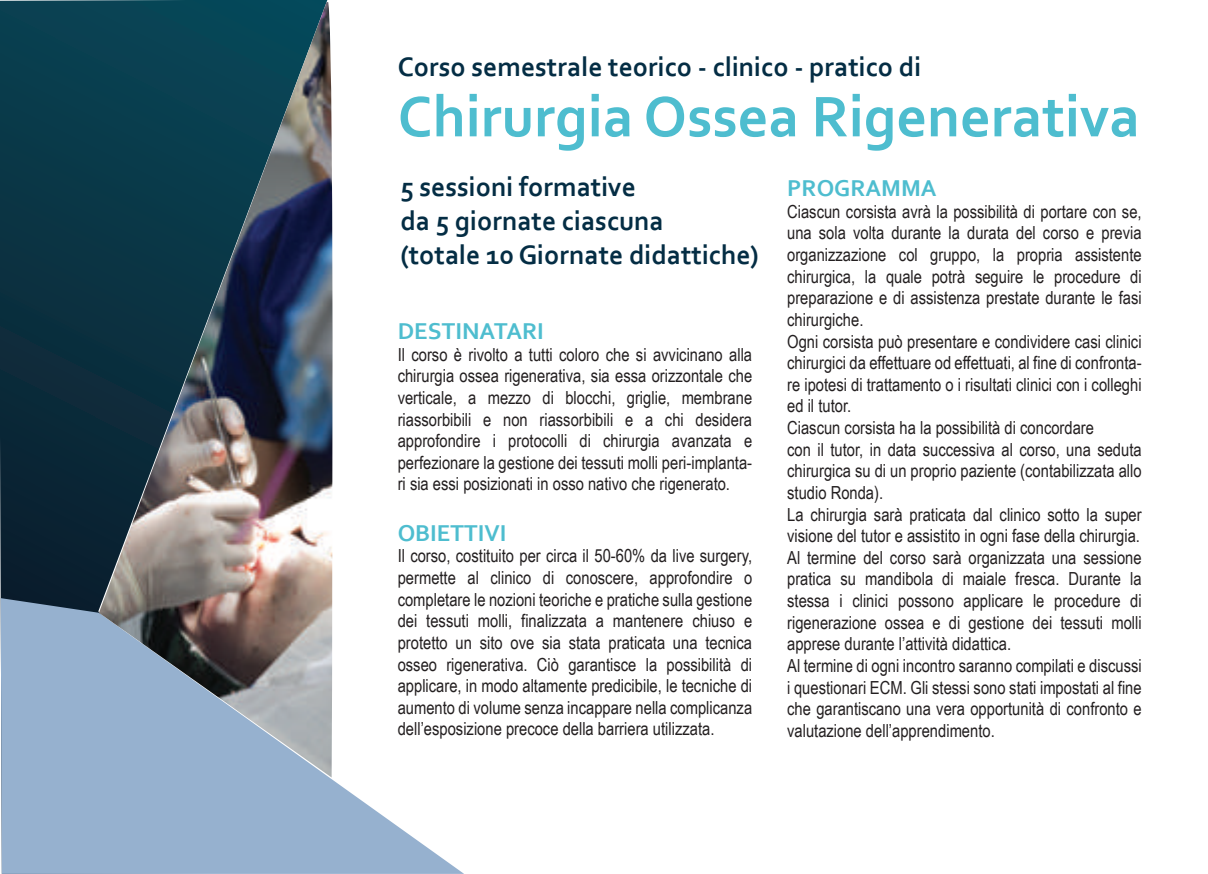
<style>
.page{position:relative;width:1208px;height:874px;background:#fff}
.page>*{position:absolute;margin:0;border:0;box-sizing:border-box;transform-origin:0 0}
.t1{font:700 60px "Corbel";letter-spacing:.005em;color:#4ebdcf}
.t2{font:700 28px/33.6px "Corbel";color:#042d44}
.t3{font:700 24px "Corbel";color:#4ebdcf}
.t4{font:18px/21.6px "Arial Narrow";color:#231f20;text-align:justify}
</style>
<div class="page">
<svg style="left:0;top:0;width:328px;height:667px;background:#0a3040"></svg>
<svg style="left:1px;top:597px;width:462px;height:276px;fill:#96b1cf"></svg>
<img style="left:99px;top:2px;width:236px;height:775px">
<h2 class="t2" style="left:398px;top:49px;width:525px">Corso semestrale teorico - clinico - pratico di</h2>
<h1 class="t1" style="left:398px;top:79px;width:743px">Chirurgia Ossea Rigenerativa</h1>
<h2 class="t2" style="left:400px;top:169px;width:360px">5 sessioni formative<br>da 5 giornate ciascuna<br>(totale 10 Giornate didattiche)</h2>
<h3 class="t3" style="left:787px;top:173px;width:151px">PROGRAMMA</h3>
<p class="t4" style="left:787px;top:200px;width:356px;text-align:left">Ciascun corsista avrà la possibilità di portare con se, una sola volta durante la durata del corso e previa organizzazione col gruppo, la propria assistente chirurgica, la quale potrà seguire le procedure di preparazione e di assistenza prestate durante le fasi chirurgiche.<br>Ogni corsista può presentare e condividere casi clinici chirurgici da effettuare od effettuati, al fine di confronta&shy;re ipotesi di trattamento o i risultati clinici con i colleghi ed il tutor.<br>Ciascun corsista ha la possibilità di concordare<br>con il tutor, in data successiva al corso, una seduta chirurgica su di un proprio paziente (contabilizzata allo studio Ronda).<br>La chirurgia sarà praticata dal clinico sotto la super visione del tutor e assistito in ogni fase della chirurgia.<br>Al termine del corso sarà organizzata una sessione pratica su mandibola di maiale fresca. Durante la stessa i clinici possono applicare le procedure di rigenerazione ossea e di gestione dei tessuti molli apprese durante l’attività didattica.<br>Al termine di ogni incontro saranno compilati e discussi i questionari ECM. Gli stessi sono stati impostati al fine che garantiscano una vera opportunità di confronto e valutazione dell’apprendimento.</p>
<h3 class="t3" style="left:398px;top:316px;width:148px">DESTINATARI</h3>
<p class="t4" style="left:398px;top:342px;width:356px">Il corso è rivolto a tutti coloro che si avvicinano alla chirurgia ossea rigenerativa, sia essa orizzontale che verticale, a mezzo di blocchi, griglie, membrane riassorbibili e non riassorbibili e a chi desidera approfondire i protocolli di chirurgia avanzata e perfezionare la gestione dei tessuti molli peri-implanta&shy;ri sia essi posizionati in osso nativo che rigenerato.</p>
<h3 class="t3" style="left:398px;top:517px;width:110px">OBIETTIVI</h3>
<p class="t4" style="left:398px;top:544px;width:356px">Il corso, costituito per circa il 50-60% da live surgery, permette al clinico di conoscere, approfondire o completare le nozioni teoriche e pratiche sulla gestione dei tessuti molli, finalizzata a mantenere chiuso e protetto un sito ove sia stata praticata una tecnica osseo rigenerativa. Ciò garantisce la possibilità di applicare, in modo altamente predicibile, le tecniche di aumento di volume senza incappare nella complicanza dell’esposizione precoce della barriera utilizzata.</p>
</div>
